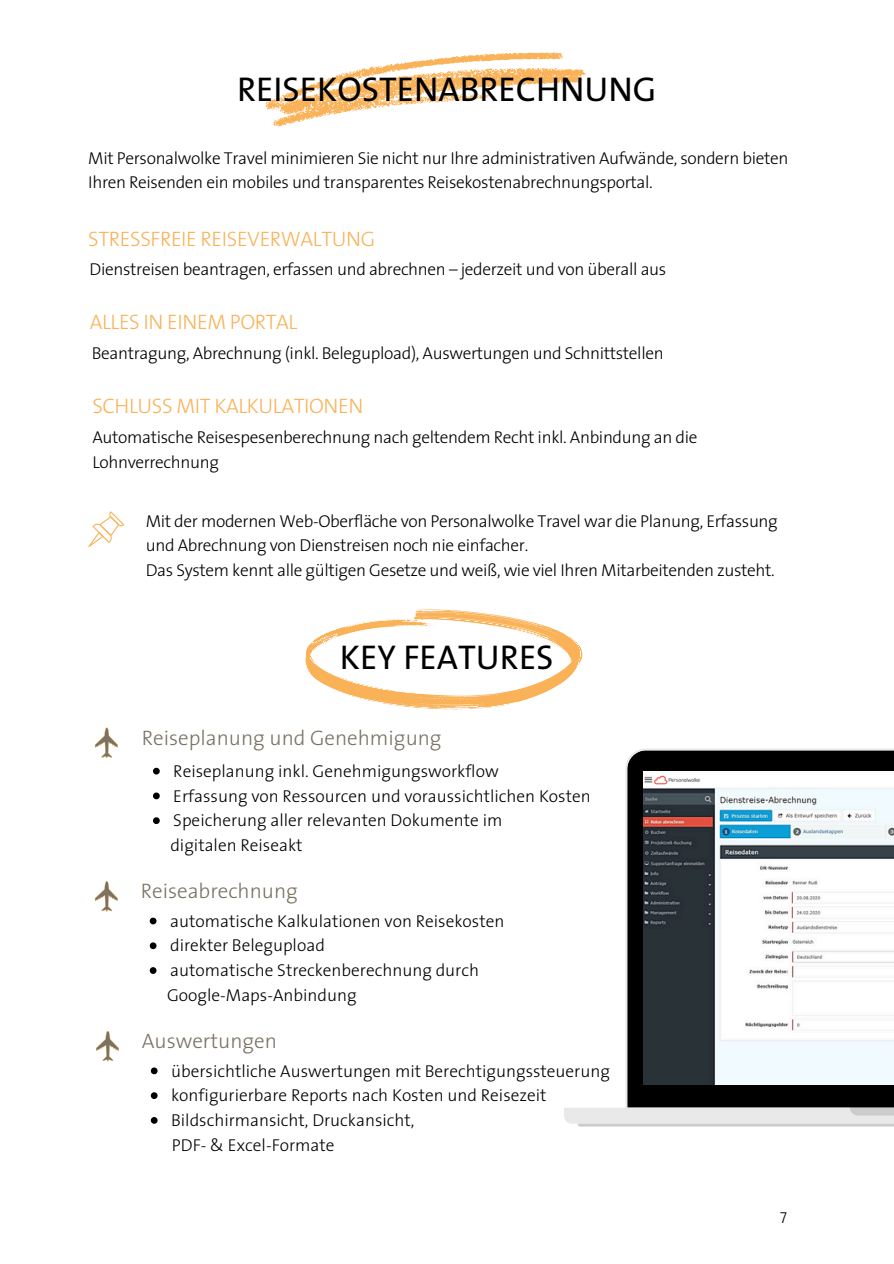
<style>
.page{position:relative;width:894px;height:1264px;background:#fff}
.page>*{position:absolute;margin:0;border:0;box-sizing:border-box;transform-origin:0 0}
.t1{font:34.5px "The Sans";color:#000}
.t2{font:300 21px "The Sans";letter-spacing:-.02em;color:#f9b258}
.t3{font:300 21px "The Sans";color:#7b7263}
.t4{font:300 17.25px/24.8px "The Sans";letter-spacing:-.02em;color:#000}
.t5{font:300 17.25px "The Sans";color:#000}
.t6{font:300 15px "The Sans";color:#000}
</style>
<div class="page">
<svg style="left:88px;top:511px;width:36px;height:36px"></svg>
<svg style="left:564px;top:749px;width:329px;height:374px"></svg>
<div style="left:849px;top:1107px;width:44px;height:8px;background:#ccc"></div>
<hr style="left:577px;top:1123px;width:316px;height:3px;background:#ccc">
<img style="left:643px;top:771px;width:250px;height:313px">
<svg style="left:153px;top:767px;width:7px;height:7px"></svg>
<svg style="left:153px;top:792px;width:7px;height:7px"></svg>
<svg style="left:153px;top:817px;width:7px;height:7px"></svg>
<svg style="left:95px;top:727px;width:23px;height:31px"></svg>
<svg style="left:95px;top:881px;width:23px;height:30px"></svg>
<svg style="left:96px;top:1031px;width:23px;height:30px"></svg>
<svg style="left:265px;top:52px;width:320px;height:74px"></svg>
<svg style="left:305px;top:609px;width:285px;height:196px"></svg>
<div style="left:655px;top:772px;width:113px;height:14px;background:#fff"></div>
<img style="left:653px;top:774px;width:46px;height:11px">
<svg style="left:150px;top:917px;width:6px;height:7px"></svg>
<svg style="left:150px;top:942px;width:6px;height:7px"></svg>
<svg style="left:150px;top:967px;width:6px;height:6px"></svg>
<svg style="left:151px;top:1067px;width:6px;height:7px"></svg>
<svg style="left:151px;top:1092px;width:6px;height:6px"></svg>
<svg style="left:151px;top:1117px;width:6px;height:6px"></svg>
<p class="t1" style="left:237px;top:60px;width:420px">REISEKOSTENABRECHNUNG</p>
<p class="t4" style="left:88px;top:145px;width:701px">Mit Personalwolke Travel minimieren Sie nicht nur Ihre administrativen Aufwände, sondern bieten<br>Ihren Reisenden ein mobiles und transparentes Reisekostenabrechnungsportal.</p>
<h1 class="t2" style="left:88px;top:221px;width:288px">STRESSFREIE REISEVERWALTUNG</h1>
<h4 class="t4" style="left:90px;top:257px;width:578px">Dienstreisen beantragen, erfassen und abrechnen – jederzeit und von überall aus</h4>
<h2 class="t2" style="left:90px;top:304px;width:209px">ALLES IN EINEM PORTAL</h2>
<h4 class="t4" style="left:92px;top:340px;width:573px">Beantragung, Abrechnung (inkl. Belegupload), Auswertungen und Schnittstellen</h4>
<h4 class="t2" style="left:92px;top:388px;width:272px">SCHLUSS MIT KALKULATIONEN</h4>
<h2 class="t4" style="left:92px;top:424px;width:606px">Automatische Reisespesenberechnung nach geltendem Recht inkl. Anbindung an die<br>Lohnverrechnung</h2>
<h2 class="t4" style="left:146px;top:508px;width:633px">Mit der modernen Web-Oberfläche von Personalwolke Travel war die Planung, Erfassung und Abrechnung von Dienstreisen noch nie einfacher.<br>Das System kennt alle gültigen Gesetze und weiß, wie viel Ihren Mitarbeitenden zusteht.</h2>
<h4 class="t1" style="left:340px;top:628px;width:215px">KEY FEATURES</h4>
<p class="t3" style="left:142px;top:720px;width:301px">Reiseplanung und Genehmigung</p>
<h4 class="t5" style="left:173px;top:756px;width:327px">Reiseplanung inkl. Genehmigungsworkflow</h4>
<p class="t5" style="left:173px;top:781px;width:419px">Erfassung von Ressourcen und voraussichtlichen Kosten</p>
<h1 class="t5" style="left:173px;top:806px;width:330px">Speicherung aller relevanten Dokumente im</h1>
<p class="t5" style="left:170px;top:831px;width:134px">digitalen Reiseakt</p>
<h3 class="t3" style="left:141px;top:873px;width:159px">Reiseabrechnung</h3>
<p class="t5" style="left:170px;top:906px;width:336px">automatische Kalkulationen von Reisekosten</p>
<p class="t5" style="left:170px;top:931px;width:156px">direkter Belegupload</p>
<p class="t5" style="left:170px;top:956px;width:310px">automatische Streckenberechnung durch</p>
<p class="t5" style="left:167px;top:980px;width:191px">Google-Maps-Anbindung</p>
<p class="t3" style="left:142px;top:1023px;width:136px">Auswertungen</p>
<p class="t5" style="left:171px;top:1056px;width:440px">übersichtliche Auswertungen mit Berechtigungssteuerung</p>
<p class="t5" style="left:171px;top:1081px;width:377px">konfigurierbare Reports nach Kosten und Reisezeit</p>
<h3 class="t5" style="left:171px;top:1105px;width:245px">Bildschirmansicht, Druckansicht,</h3>
<p class="t5" style="left:172px;top:1130px;width:164px">PDF- &amp; Excel-Formate</p>
<p class="t6" style="left:779px;top:1202px;width:8px">7</p>
</div>
